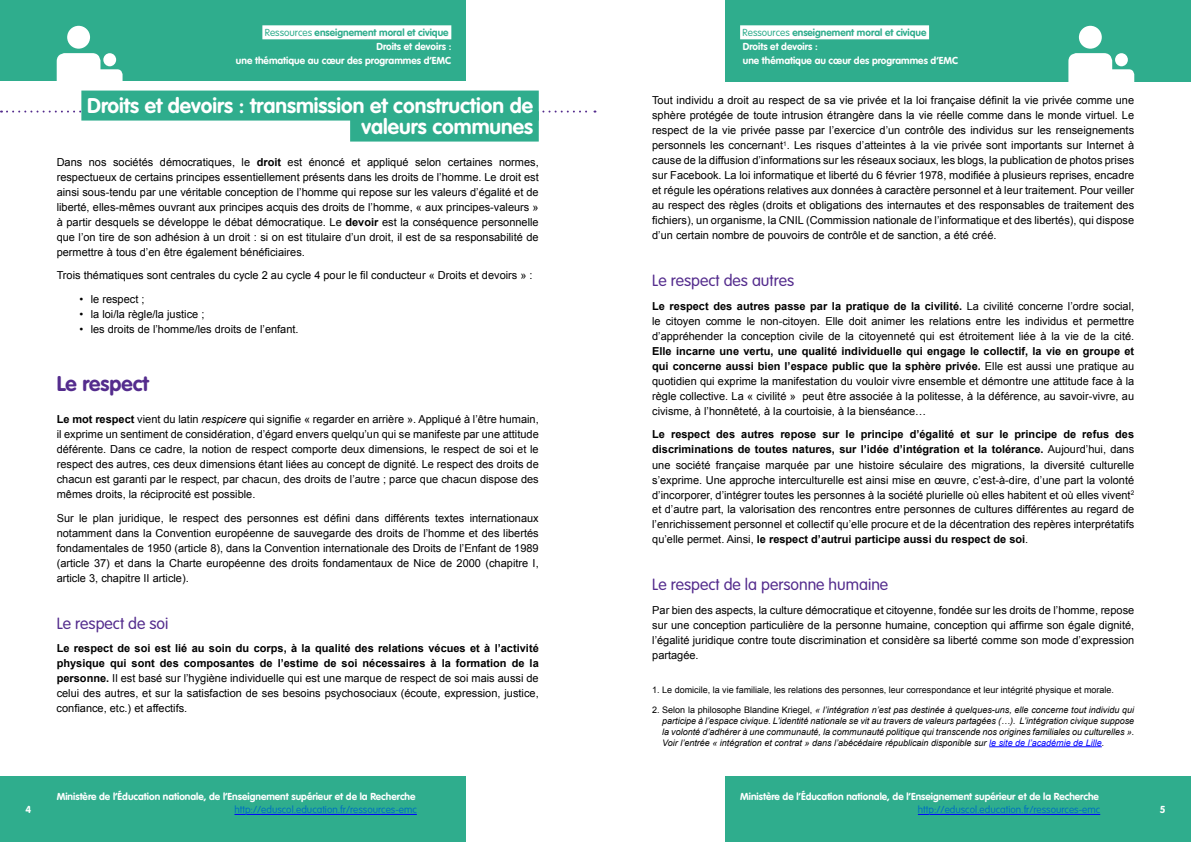
<style>
.page{position:relative;width:1191px;height:842px;background:#fff}
.page>*{position:absolute;margin:0;border:0;box-sizing:border-box;transform-origin:0 0}
.t1{font:700 21px/21px "VAG Rounded Std";color:#fff;text-align:right}
.t2{font:700 21px "VAG Rounded Std";color:#542c8d}
.t3{font:300 16px "VAG Rounded Std";color:#542c8d}
.t4{font:11px/15px "Arial";color:#000;text-align:justify}
.t5{font:700 10px/14px "VAG Rounded Std";color:#fff;text-align:right}
.t6{font:300 10px "VAG Rounded Std";color:#0070c0}
.t7{font:italic 9px/11px "Arial";color:#000;text-align:justify}
.t8{font:9px "Arial";color:#000}
.s1{font-weight:300;color:#2fad8d}
.s2{color:#2fad8d}
.s3{font-weight:700}
.s4{font-style:italic}
.s5{font-style:normal}
.s6{color:#00f}
</style>
<div class="page">
<div style="left:0;top:0;width:465px;height:81px;background:#2fad8d"></div>
<div style="left:103px;top:53px;width:13px;height:13px;background:#fff;border-radius:50%"></div>
<div style="left:57px;top:53px;width:43px;height:58px;background:#fff;border-radius:8px"></div>
<div style="left:89px;top:69px;width:34px;height:42px;background:#fff;border-radius:5px"></div>
<div style="left:67px;top:26px;width:23px;height:23px;background:#fff;border-radius:50%"></div>
<div style="left:262px;top:25px;width:189px;height:14px;background:#fff"></div>
<div style="left:726px;top:0;width:465px;height:81px;background:#2fad8d"></div>
<div style="left:1115px;top:53px;width:12px;height:13px;background:#fff;border-radius:50%"></div>
<div style="left:1068px;top:53px;width:44px;height:58px;background:#fff;border-radius:8px"></div>
<div style="left:1101px;top:69px;width:33px;height:42px;background:#fff;border-radius:5px"></div>
<div style="left:1079px;top:26px;width:22px;height:23px;background:#fff;border-radius:50%"></div>
<div style="left:740px;top:25px;width:189px;height:14px;background:#fff"></div>
<div style="left:0;top:776px;width:465px;height:66px;background:#2fad8d"></div>
<hr style="left:234px;top:814px;width:183px;height:1px;background:#00f">
<div style="left:726px;top:776px;width:465px;height:66px;background:#2fad8d"></div>
<hr style="left:918px;top:814px;width:182px;height:1px;background:#00f">
<svg style="left:1px;top:111px;width:594px;height:2px"></svg>
<div style="left:81px;top:91px;width:458px;height:30px;background:#2fad8d"></div>
<div style="left:350px;top:112px;width:189px;height:30px;background:#2fad8d"></div>
<hr style="left:989px;top:746px;width:112px;height:1px;background:#00f">
<p class="t5" style="left:236px;top:26px;width:217px"><span class="s1">Ressources</span> <span class="s2">enseignement moral et civique</span>.<br>Droits et devoirs :<br>une thématique au cœur des programmes d’EMC</p>
<p class="t5" style="left:742px;top:26px;width:217px;text-align:left"><span class="s1">Ressources</span> <span class="s2">enseignement moral et civique<br></span>Droits et devoirs :<br>une thématique au cœur des programmes d’EMC</p>
<h1 class="t1" style="left:87px;top:95px;width:453px">Droits et devoirs : transmission et construction de<span class="s2">. </span>valeurs communes<span class="s2">.</span></h1>
<p class="t4" style="left:57px;top:154px;width:483px">Dans nos sociétés démocratiques, le <span class="s3">droit</span> est énoncé et appliqué selon certaines normes, respectueux de certains principes essentiellement présents dans les droits de l’homme. Le droit est ainsi sous-tendu par une véritable conception de l’homme qui repose sur les valeurs d’égalité et de liberté, elles-mêmes ouvrant aux principes acquis des droits de l’homme, « aux principes-valeurs » à partir desquels se développe le débat démocratique. Le <span class="s3">devoir</span> est la conséquence personnelle que l’on tire de son adhésion à un droit : si on est titulaire d’un droit, il est de sa responsabilité de permettre à tous d’en être également bénéficiaires.</p>
<p class="t4" style="left:57px;top:268px;width:477px">Trois thématiques sont centrales du cycle 2 au cycle 4 pour le fil conducteur « Droits et devoirs » :</p>
<p class="t4" style="left:79px;top:291px;width:67px">• le respect ;</p>
<p class="t4" style="left:79px;top:306px;width:127px">• la loi/la règle/la justice ;</p>
<p class="t4" style="left:79px;top:321px;width:221px">• les droits de l’homme/les droits de l’enfant.</p>
<h1 class="t2" style="left:57px;top:372px;width:93px">Le respect</h1>
<p class="t4" style="left:57px;top:412px;width:483px"><span class="s3">Le mot respect</span> vient du latin <span class="s4">respicere</span> qui signifie « regarder en arrière ». Appliqué à l’être humain, il exprime un sentiment de considération, d’égard envers quelqu’un qui se manifeste par une attitude déférente. Dans ce cadre, la notion de respect comporte deux dimensions, le respect de soi et le respect des autres, ces deux dimensions étant liées au concept de dignité. Le respect des droits de chacun est garanti par le respect, par chacun, des droits de l’autre ; parce que chacun dispose des mêmes droits, la réciprocité est possible.</p>
<p class="t4" style="left:57px;top:511px;width:483px">Sur le plan juridique, le respect des personnes est défini dans différents textes internationaux notamment dans la Convention européenne de sauvegarde des droits de l’homme et des libertés fondamentales de 1950 (article 8), dans la Convention internationale des Droits de l’Enfant de 1989 (article 37) et dans la Charte européenne des droits fondamentaux de Nice de 2000 (chapitre I, article 3, chapitre II article).</p>
<h2 class="t3" style="left:57px;top:614px;width:113px">Le respect de soi</h2>
<p class="t4" style="left:57px;top:641px;width:483px"><span class="s3">Le respect de soi est lié au soin du corps, à la qualité des relations vécues et à l’activité physique qui sont des composantes de l’estime de soi nécessaires à la formation de la personne.</span> Il est basé sur l’hygiène individuelle qui est une marque de respect de soi mais aussi de celui des autres, et sur la satisfaction de ses besoins psychosociaux (écoute, expression, justice, confiance, etc.) et affectifs.</p>
<p class="t4" style="left:652px;top:93px;width:483px">Tout individu a droit au respect de sa vie privée et la loi française définit la vie privée comme une sphère protégée de toute intrusion étrangère dans la vie réelle comme dans le monde virtuel. Le respect de la vie privée passe par l’exercice d’un contrôle des individus sur les renseignements personnels les concernant<sup>1</sup>. Les risques d’atteintes à la vie privée sont importants sur Internet à cause de la diffusion d’informations sur les réseaux sociaux, les blogs, la publication de photos prises sur Facebook. La loi informatique et liberté du 6 février 1978, modifiée à plusieurs reprises, encadre et régule les opérations relatives aux données à caractère personnel et à leur traitement. Pour veiller au respect des règles (droits et obligations des internautes et des responsables de traitement des fichiers), un organisme, la CNIL (Commission nationale de l’informatique et des libertés), qui dispose d’un certain nombre de pouvoirs de contrôle et de sanction, a été créé.</p>
<h2 class="t3" style="left:652px;top:272px;width:143px">Le respect des autres</h2>
<p class="t4" style="left:652px;top:299px;width:483px"><span class="s3">Le respect des autres passe par la pratique de la civilité.</span> La civilité concerne l’ordre social, le citoyen comme le non-citoyen. Elle doit animer les relations entre les individus et permettre d’appréhender la conception civile de la citoyenneté qui est étroitement liée à la vie de la cité.</p>
<p class="t4" style="left:652px;top:344px;width:483px"><span class="s3">Elle incarne une vertu, une qualité individuelle qui engage le collectif, la vie en groupe et qui concerne aussi bien l’espace public que la sphère privée.</span> Elle est aussi une pratique au quotidien qui exprime la manifestation du vouloir vivre ensemble et démontre une attitude face à la règle collective. La « civilité » peut être associée à la politesse, à la déférence, au savoir-vivre, au civisme, à l’honnêteté, à la courtoisie, à la bienséance…</p>
<p class="t4" style="left:652px;top:427px;width:483px"><span class="s3">Le respect des autres repose sur le principe d’égalité et sur le principe de refus des discriminations de toutes natures, sur l’idée d’intégration et la tolérance.</span> Aujourd’hui, dans une société française marquée par une histoire séculaire des migrations, la diversité culturelle s’exprime. Une approche interculturelle est ainsi mise en œuvre, c’est-à-dire, d’une part la volonté d’incorporer, d’intégrer toutes les personnes à la société plurielle où elles habitent et où elles vivent<sup>2 </sup>et d’autre part, la valorisation des rencontres entre personnes de cultures différentes au regard de l’enrichissement personnel et collectif qu’elle procure et de la décentration des repères interprétatifs qu’elle permet. Ainsi, <span class="s3">le respect d’autrui participe aussi du respect de soi</span>.</p>
<h2 class="t3" style="left:652px;top:576px;width:238px">Le respect de la personne humaine</h2>
<p class="t4" style="left:652px;top:603px;width:483px">Par bien des aspects, la culture démocratique et citoyenne, fondée sur les droits de l’homme, repose sur une conception particulière de la personne humaine, conception qui affirme son égale dignité, l’égalité juridique contre toute discrimination et considère sa liberté comme son mode d’expression partagée.</p>
<p class="t8" style="left:652px;top:684px;width:463px">1. Le domicile, la vie familiale, les relations des personnes, leur correspondance et leur intégrité physique et morale.</p>
<p class="t7" style="left:662px;top:704px;width:473px;text-indent:-10px"><span class="s5">2. Selon la philosophe Blandine Kriegel,</span> « l’intégration n’est pas destinée à quelques-uns, elle concerne tout individu qui participe à l’espace civique. L’identité nationale se vit au travers de valeurs partagées (…). L’intégration civique suppose la volonté d’adhérer à une communauté, la communauté politique qui transcende nos origines familiales ou culturelles ».<br>Voir l’entrée « intégration et contrat » dans l’abécédaire républicain disponible sur <span class="s6">le site de l’académie de Lille</span>.</p>
<p class="t5" style="left:57px;top:789px;width:360px">Ministère de l’Éducation nationale, de l’Enseignement supérieur et de la Recherche</p>
<p class="t6" style="left:234px;top:804px;width:184px">http://eduscol.education.fr/ressources-emc</p>
<p class="t5" style="left:740px;top:789px;width:360px">Ministère de l’Éducation nationale, de l’Enseignement supérieur et de la Recherche</p>
<p class="t5" style="left:25px;top:803px;width:7px">4</p>
<p class="t6" style="left:918px;top:804px;width:184px">http://eduscol.education.fr/ressources-emc</p>
<p class="t5" style="left:1159px;top:803px;width:7px">5</p>
</div>
